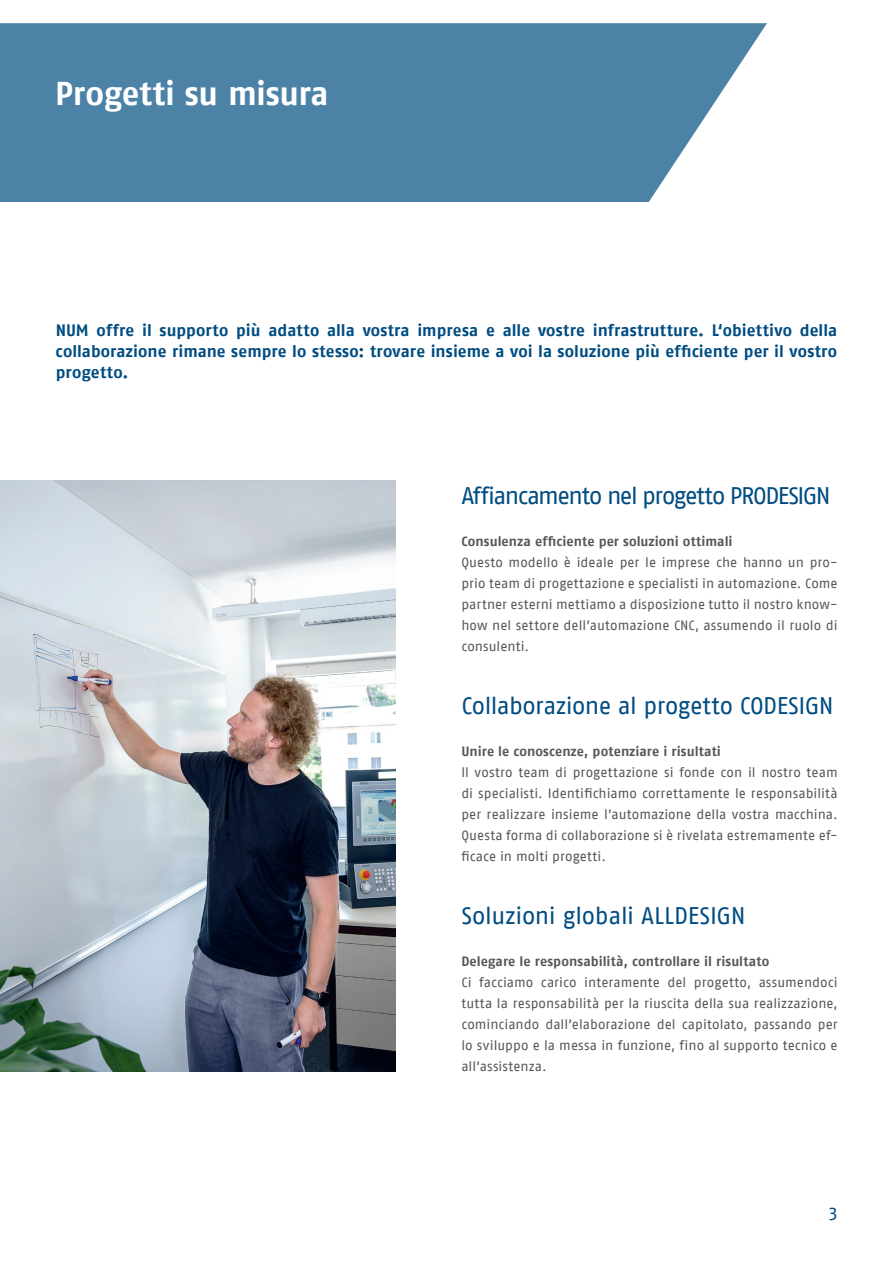
<style>
.page{position:relative;width:893px;height:1263px;background:#fff}
.page>*{position:absolute;margin:0;border:0;box-sizing:border-box;transform-origin:0 0}
.t1{font:700 33px "Fago No";letter-spacing:-.01em;color:#fff}
.t2{font:24px "Fago No";letter-spacing:-.025em;color:#004c82}
.t3{font:24px "Fago No";letter-spacing:-.06em;color:#004c82}
.t4{font:18px "Fago No";color:#004c82}
.t5{font:700 16.5px/21px "Fago No";letter-spacing:.005em;color:#004c82;text-align:justify}
.t6{font:13.5px/21px "Fago No";letter-spacing:.005em;color:#57585a;text-align:justify}
.t7{font:700 13.5px "Fago No";letter-spacing:.005em;color:#57585a}
</style>
<div class="page">
<svg style="left:1px;top:23px;width:766px;height:179px;background:#5a8bad"></svg>
<hr style="left:0;top:23px;width:1px;height:179px;background:#004c82">
<img style="left:0;top:481px;width:395px;height:590px">
<h1 class="t1" style="left:55px;top:74px;width:275px">Progetti su misura</h1>
<p class="t5" style="left:56px;top:320px;width:783px">NUM offre il supporto più adatto alla vostra impresa e alle vostre infrastrutture. L‘obiettivo della collaborazione rimane sempre lo stesso: trovare insieme a voi la soluzione più efficiente per il vostro progetto.</p>
<h2 class="t3" style="left:461px;top:482px;width:371px">Affiancamento nel progetto PRODESIGN</h2>
<p class="t7" style="left:461px;top:533px;width:273px">Consulenza efficiente per soluzioni ottimali</p>
<p class="t6" style="left:461px;top:552px;width:378px">Questo modello è ideale per le imprese che hanno un pro&shy;prio team di progettazione e specialisti in automazione. Come partner esterni mettiamo a disposizione tutto il nostro know&shy;how nel settore dell’automazione CNC, assumendo il ruolo di consulenti.</p>
<h2 class="t2" style="left:461px;top:692px;width:374px">Collaborazione al progetto CODESIGN</h2>
<p class="t7" style="left:461px;top:743px;width:261px">Unire le conoscenze, potenziare i risultati</p>
<p class="t6" style="left:461px;top:762px;width:378px">ll vostro team di progettazione si fonde con il nostro team di specialisti. Identifichiamo correttamente le responsabilità per realizzare insieme l’automazione della vostra macchina.<br>Questa forma di collaborazione si è rivelata estremamente ef&shy;ficace in molti progetti.</p>
<h2 class="t2" style="left:461px;top:902px;width:286px">Soluzioni globali ALLDESIGN</h2>
<p class="t7" style="left:461px;top:953px;width:309px">Delegare le responsabilità, controllare il risultato</p>
<p class="t6" style="left:461px;top:972px;width:378px">Ci facciamo carico interamente del progetto, assumendoci tutta la responsabilità per la riuscita della sua realizzazione, cominciando dall’elaborazione del capitolato, passando per lo sviluppo e la messa in funzione, fino al supporto tecnico e all’assistenza.</p>
<h3 class="t4" style="left:829px;top:1202px;width:10px">3</h3>
</div>
